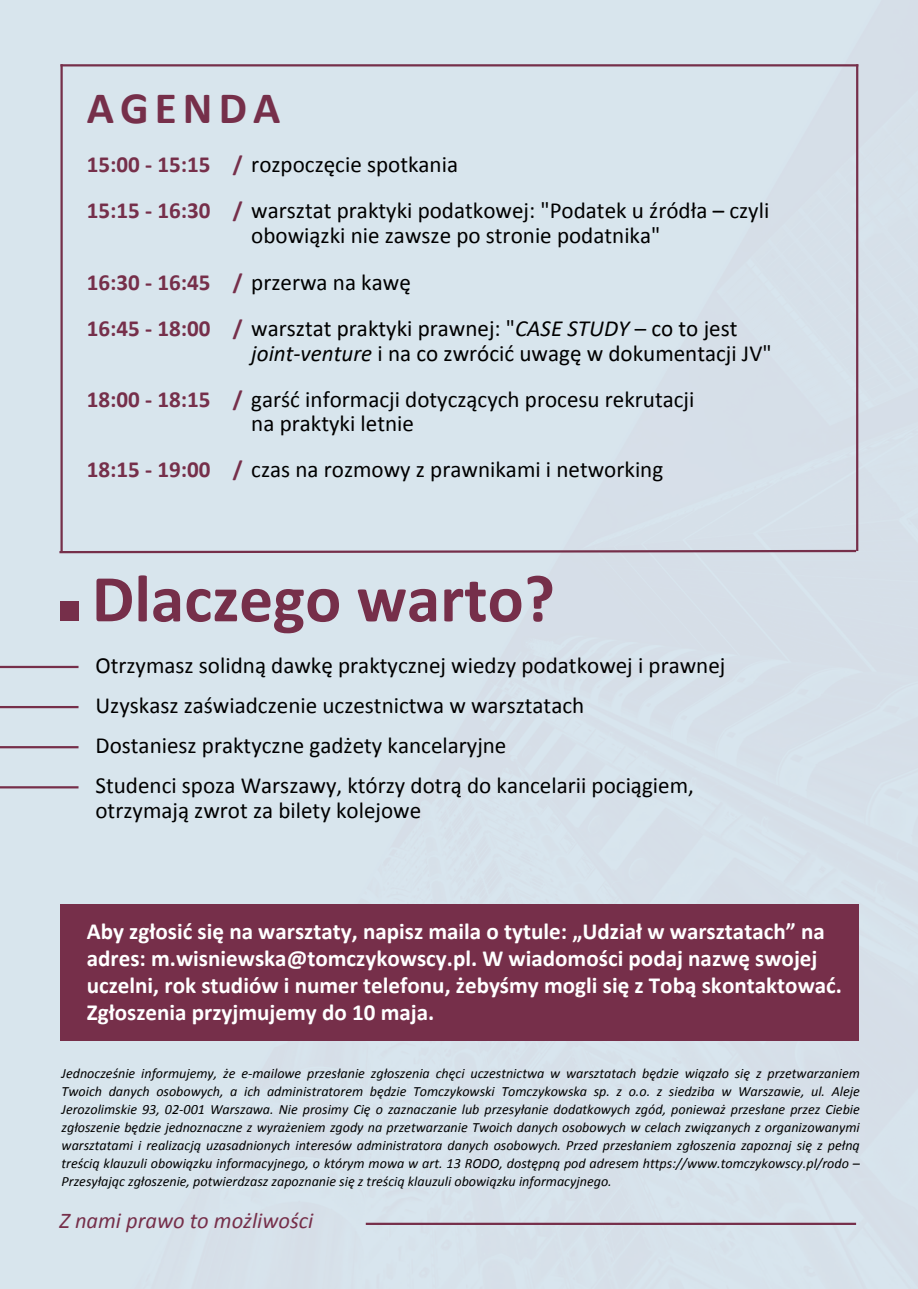
<style>
.page{position:relative;width:918px;height:1289px;background:#fff}
.page>*{position:absolute;margin:0;border:0;box-sizing:border-box;transform-origin:0 0}
.t1{font:700 67.5px "Calibri";color:#762f4a}
.t2{font:700 45px "Calibri";letter-spacing:.135em;color:#762f4a}
.t3{font:23.1px/24.8px "Calibri";color:#000}
.t4{font:700 23.1px/27px "Calibri";color:#fff}
.t5{font:700 23.1px "Calibri";color:#762f4a}
.t6{font:italic 22.5px "Calibri";color:#762f4a}
.t7{font:italic 14.1px/18px "Calibri";color:#000;text-align:justify}
.s1{font-weight:700;color:#762f4a}
.s2{font-style:italic}
</style>
<div class="page">
<div style="left:0;top:0;width:918px;height:1288px;background:#d8e5ed"></div>
<hr style="left:60px;top:64px;width:798px;height:2px;background:#762f4a">
<hr style="left:60px;top:64px;width:3px;height:487px;background:#762f4a">
<hr style="left:856px;top:64px;width:2px;height:487px;background:#762f4a">
<hr style="left:0;top:665px;width:79px;height:3px;background:#762f4a">
<hr style="left:0;top:705px;width:79px;height:3px;background:#762f4a">
<hr style="left:0;top:746px;width:79px;height:2px;background:#762f4a">
<hr style="left:0;top:786px;width:79px;height:2px;background:#762f4a">
<div style="left:60px;top:601px;width:19px;height:19px;background:#762f4a"></div>
<div style="left:60px;top:903px;width:798px;height:137px;background:#762f4a"></div>
<hr style="left:366px;top:1222px;width:490px;height:2px;background:#762f4a">
<svg style="left:57px;top:548px;width:801px;height:6px;background:#b29eae"></svg>
<p class="t2" style="left:87px;top:89px;width:195px">AGENDA</p>
<h2 class="t5" style="left:87px;top:155px;width:125px">15:00 - 15:15</h2>
<h3 class="t5" style="left:87px;top:201px;width:125px">15:15 - 16:30</h3>
<h4 class="t3" style="left:233px;top:154px;width:227px"><span class="s1">/</span> rozpoczęcie spotkania</h4>
<h3 class="t3" style="left:233px;top:200px;width:538px"><span class="s1">/</span> warsztat praktyki podatkowej: "Podatek u źródła – czyli</h3>
<h3 class="t3" style="left:251px;top:225px;width:411px">obowiązki nie zawsze po stronie podatnika"</h3>
<p class="t5" style="left:87px;top:273px;width:125px">16:30 - 16:45</p>
<h4 class="t5" style="left:87px;top:319px;width:125px">16:45 - 18:00</h4>
<p class="t3" style="left:233px;top:272px;width:179px"><span class="s1">/</span> przerwa na kawę</p>
<h4 class="t3" style="left:233px;top:318px;width:506px"><span class="s1">/</span> warsztat praktyki prawnej: "<span class="s2">CASE STUDY</span> – co to jest</h4>
<h4 class="t3" style="left:251px;top:343px;width:522px"><span class="s2">joint-venture</span> i na co zwrócić uwagę w dokumentacji JV"</h4>
<h3 class="t5" style="left:87px;top:389px;width:125px">18:00 - 18:15</h3>
<h3 class="t3" style="left:233px;top:388px;width:463px"><span class="s1">/</span> garść informacji dotyczących procesu rekrutacji</h3>
<h4 class="t3" style="left:251px;top:413px;width:164px">na praktyki letnie</h4>
<p class="t5" style="left:87px;top:460px;width:125px">18:15 - 19:00</p>
<p class="t3" style="left:233px;top:459px;width:432px"><span class="s1">/</span> czas na rozmowy z prawnikami i networking</p>
<h3 class="t1" style="left:92px;top:570px;width:465px">Dlaczego warto?</h3>
<p class="t3" style="left:95px;top:654px;width:631px">Otrzymasz solidną dawkę praktycznej wiedzy podatkowej i prawnej</p>
<p class="t3" style="left:95px;top:694px;width:490px">Uzyskasz zaświadczenie uczestnictwa w warsztatach</p>
<h4 class="t3" style="left:95px;top:734px;width:412px">Dostaniesz praktyczne gadżety kancelaryjne</h4>
<h1 class="t3" style="left:95px;top:774px;width:600px">Studenci spoza Warszawy, którzy dotrą do kancelarii pociągiem, otrzymają zwrot za bilety kolejowe</h1>
<h4 class="t4" style="left:87px;top:919px;width:757px">Aby zgłosić się na warsztaty, napisz maila o tytule: „Udział w warsztatach” na adres: m.wisniewska@tomczykowscy.pl. W wiadomości podaj nazwę swojej uczelni, rok studiów i numer telefonu, żebyśmy mogli się z Tobą skontaktować.<br>Zgłoszenia przyjmujemy do 10 maja.</h4>
<h3 class="t7" style="left:62px;top:1065px;width:800px">Jednocześnie informujemy, że e-mailowe przesłanie zgłoszenia chęci uczestnictwa w warsztatach będzie wiązało się z przetwarzaniem Twoich danych osobowych, a ich administratorem będzie Tomczykowski Tomczykowska sp. z o.o. z siedziba w Warszawie, ul. Aleje Jerozolimskie 93, 02-001 Warszawa. Nie prosimy Cię o zaznaczanie lub przesyłanie dodatkowych zgód, ponieważ przesłane przez Ciebie zgłoszenie będzie jednoznaczne z wyrażeniem zgody na przetwarzanie Twoich danych osobowych w celach związanych z organizowanymi warsztatami i realizacją uzasadnionych interesów administratora danych osobowych. Przed przesłaniem zgłoszenia zapoznaj się z pełną treścią klauzuli obowiązku informacyjnego, o którym mowa w art. 13 RODO, dostępną pod adresem https://www.tomczykowscy.pl/rodo – Przesyłając zgłoszenie, potwierdzasz zapoznanie się z treścią klauzuli obowiązku informacyjnego.</h3>
<p class="t6" style="left:59px;top:1211px;width:255px">Z nami prawo to możliwości</p>
</div>
